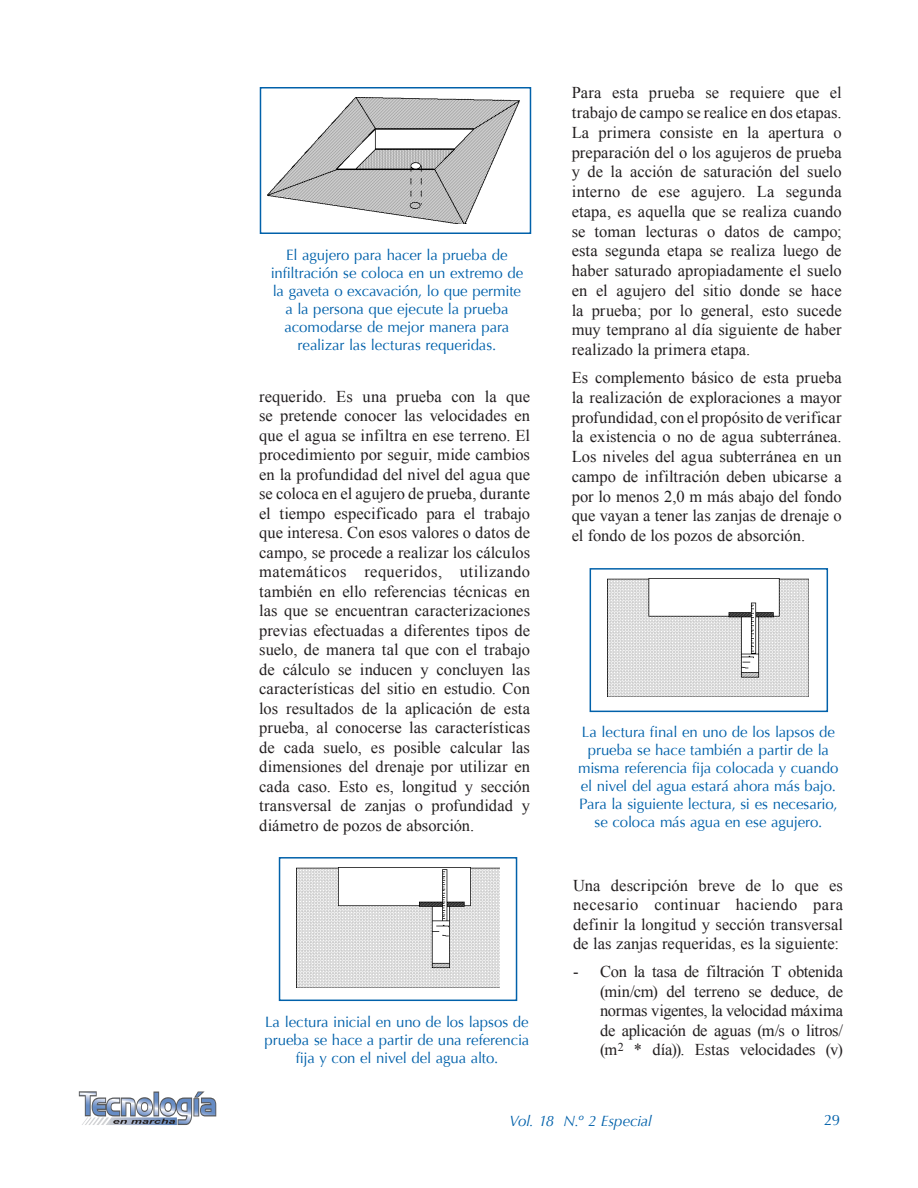
<style>
.page{position:relative;width:918px;height:1188px;background:#fff}
.page>*{position:absolute;margin:0;border:0;box-sizing:border-box;transform-origin:0 0}
.texto{font:16.5px/19.5px "Times New Roman";color:#231f20;text-align:justify}
.texto_sangrado{font:16.5px/19.5px "Times New Roman";letter-spacing:-.01em;color:#231f20;text-align:justify}
.cuadro_titulo{font:15px/18px "Optima";letter-spacing:-.005em;color:#0161aa;text-align:center}
.t1{font:italic 15px "Optima";letter-spacing:-.01em;color:#0161aa}
</style>
<div class="page">
<svg style="left:79px;top:1091px;width:137px;height:34px"></svg>
<img style="left:267px;top:98px;width:252px;height:126px">
<div style="left:260px;top:87px;width:271px;height:147px;border:2px solid #0161aa"></div>
<img style="left:297px;top:868px;width:202px;height:119px">
<div style="left:279px;top:857px;width:238px;height:144px;border:2px solid #0161aa"></div>
<img style="left:608px;top:579px;width:201px;height:118px">
<div style="left:590px;top:568px;width:238px;height:144px;border:2px solid #0161aa"></div>
<p class="cuadro_titulo" style="left:271px;top:246px;width:254px">El agujero para hacer la prueba de infiltración se coloca en un extremo de la gaveta o excavación, lo que permite a la persona que ejecute la prueba acomodarse de mejor manera para realizar las lecturas requeridas.</p>
<p class="texto" style="left:259px;top:386px;width:272px">requerido. Es una prueba con la que se pretende conocer las velocidades en que el agua se infiltra en ese terreno. El procedimiento por seguir, mide cambios en la profundidad del nivel del agua que se coloca en el agujero de prueba, durante el tiempo especificado para el trabajo que interesa. Con esos valores o datos de campo, se procede a realizar los cálculos matemáticos requeridos, utilizando también en ello referencias técnicas en las que se encuentran caracterizaciones previas efectuadas a diferentes tipos de suelo, de manera tal que con el trabajo de cálculo se inducen y concluyen las características del sitio en estudio. Con los resultados de la aplicación de esta prueba, al conocerse las características de cada suelo, es posible calcular las dimensiones del drenaje por utilizar en cada caso. Esto es, longitud y sección transversal de zanjas o profundidad y diámetro de pozos de absorción.</p>
<p class="cuadro_titulo" style="left:265px;top:1013px;width:266px">La lectura inicial en uno de los lapsos de prueba se hace a partir de una referencia fija y con el nivel del agua alto.</p>
<p class="texto" style="left:572px;top:83px;width:272px">Para esta prueba se requiere que el trabajo de campo se realice en dos etapas.<br>La primera consiste en la apertura o preparación del o los agujeros de prueba y de la acción de saturación del suelo interno de ese agujero. La segunda etapa, es aquella que se realiza cuando se toman lecturas o datos de campo; esta segunda etapa se realiza luego de haber saturado apropiadamente el suelo en el agujero del sitio donde se hace la prueba; por lo general, esto sucede muy temprano al día siguiente de haber realizado la primera etapa.</p>
<p class="texto" style="left:572px;top:368px;width:272px">Es complemento básico de esta prueba la realización de exploraciones a mayor profundidad, con el propósito de verificar la existencia o no de agua subterránea.<br>Los niveles del agua subterránea en un campo de infiltración deben ubicarse a por lo menos 2,0 m más abajo del fondo que vayan a tener las zanjas de drenaje o el fondo de los pozos de absorción.</p>
<p class="cuadro_titulo" style="left:578px;top:723px;width:262px">La lectura final en uno de los lapsos de prueba se hace también a partir de la misma referencia fija colocada y cuando el nivel del agua estará ahora más bajo.<br>Para la siguiente lectura, si es necesario, se coloca más agua en ese agujero.</p>
<p class="texto" style="left:573px;top:875px;width:271px">Una descripción breve de lo que es necesario continuar haciendo para definir la longitud y sección transversal de las zanjas requeridas, es la siguiente:</p>
<p class="texto_sangrado" style="left:600px;top:962px;width:245px;text-indent:-27px">- Con la tasa de filtración T obtenida (min/cm) del terreno se deduce, de normas vigentes, la velocidad máxima de aplicación de aguas (m/s o litros/ (m<sup>2</sup> * día)). Estas velocidades (v)</p>
<p class="t1" style="left:510px;top:1112px;width:144px">Vol. 18 N.º 2 Especial</p>
<p class="cuadro_titulo" style="left:824px;top:1111px;width:18px">29</p>
</div>
